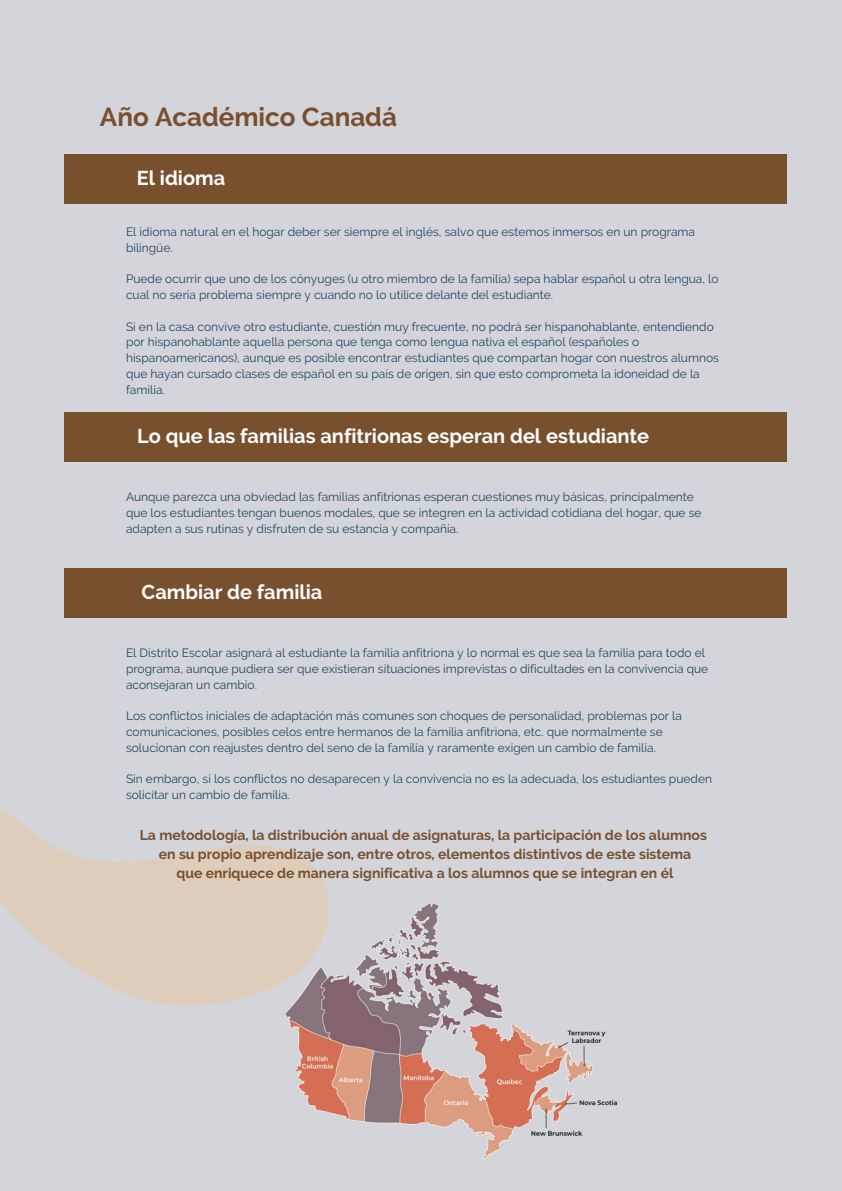
<style>
.page{position:relative;width:842px;height:1191px;background:#fff}
.page>*{position:absolute;margin:0;border:0;box-sizing:border-box;transform-origin:0 0}
.t1{font:700 26px "Raleway";color:#78502e}
.t2{font:700 20px "Raleway";color:#fff}
.t3{font:700 14px/18.8px "Raleway";color:#78502e;text-align:center}
.t4{font:12px/15.8px "Raleway";color:#23475f}
</style>
<div class="page">
<div style="left:0;top:0;width:842px;height:1190px;background:#d3d5db"></div>
<svg style="left:0;top:810px;width:329px;height:195px;fill:#dfcdbb"></svg>
<div style="left:64px;top:154px;width:723px;height:50px;background:#78502e"></div>
<div style="left:64px;top:568px;width:723px;height:49px;background:#78502e"></div>
<div style="left:64px;top:412px;width:723px;height:50px;background:#78502e"></div>
<img style="left:282px;top:900px;width:336px;height:259px">
<p class="t1" style="left:100px;top:101px;width:299px">Año Académico Canadá</p>
<h2 class="t2" style="left:137px;top:166px;width:90px">El idioma</h2>
<h1 class="t4" style="left:126px;top:224px;width:571px">El idioma natural en el hogar deber ser siempre el inglés, salvo que estemos inmersos en un programa bilingüe.</h1>
<h2 class="t4" style="left:126px;top:271px;width:594px">Puede ocurrir que uno de los cónyuges (u otro miembro de la familia) sepa hablar español u otra lengua, lo cual no sería problema siempre y cuando no lo utilice delante del estudiante.</h2>
<p class="t4" style="left:126px;top:318px;width:595px">Si en la casa convive otro estudiante, cuestión muy frecuente, no podrá ser hispanohablante, entendiendo por hispanohablante aquella persona que tenga como lengua nativa el español (españoles o hispanoamericanos), aunque es posible encontrar estudiantes que compartan hogar con nuestros alumnos que hayan cursado clases de español en su país de origen, sin que esto comprometa la idoneidad de la familia.</p>
<p class="t2" style="left:137px;top:424px;width:513px">Lo que las familias anfitrionas esperan del estudiante</p>
<p class="t4" style="left:126px;top:489px;width:577px">Aunque parezca una obviedad las familias anfitrionas esperan cuestiones muy básicas, principalmente que los estudiantes tengan buenos modales, que se integren en la actividad cotidiana del hogar, que se adapten a sus rutinas y disfruten de su estancia y compañía.</p>
<p class="t2" style="left:142px;top:580px;width:182px">Cambiar de familia</p>
<p class="t4" style="left:126px;top:645px;width:584px">El Distrito Escolar asignará al estudiante la familia anfitriona y lo normal es que sea la familia para todo el programa, aunque pudiera ser que existieran situaciones imprevistas o dificultades en la convivencia que aconsejaran un cambio.</p>
<p class="t4" style="left:126px;top:708px;width:557px">Los conflictos iniciales de adaptación más comunes son choques de personalidad, problemas por la comunicaciones, posibles celos entre hermanos de la familia anfitriona, etc. que normalmente se solucionan con reajustes dentro del seno de la familia y raramente exigen un cambio de familia.</p>
<p class="t4" style="left:126px;top:771px;width:588px">Sin embargo, si los conflictos no desaparecen y la convivencia no es la adecuada, los estudiantes pueden solicitar un cambio de familia.</p>
<p class="t3" style="left:140px;top:825px;width:569px">La metodología, la distribución anual de asignaturas, la participación de los alumnos en su propio aprendizaje son, entre otros, elementos distintivos de este sistema<br>que enriquece de manera significativa a los alumnos que se integran en él</p>
</div>
